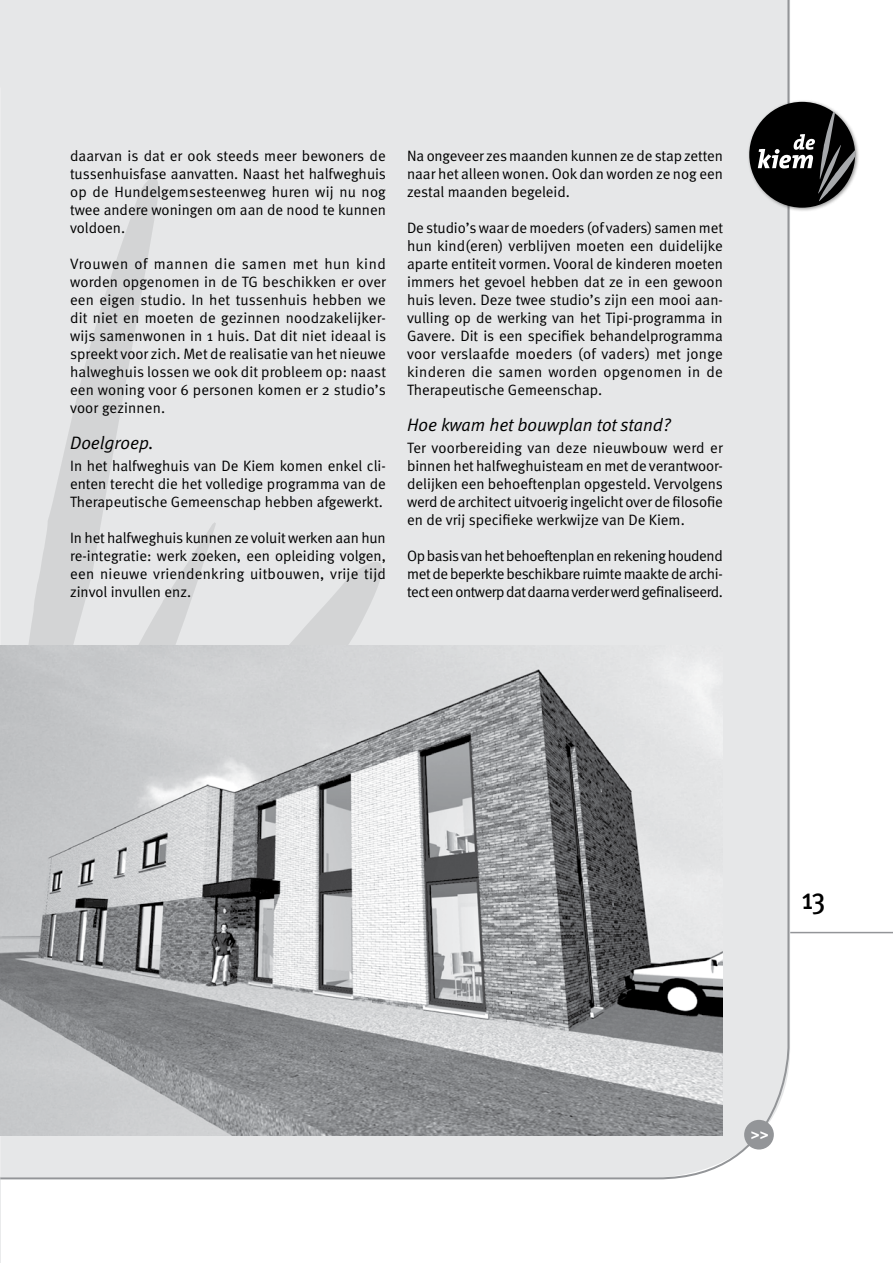
<style>
.page{position:relative;width:893px;height:1263px;background:#fff}
.page>*{position:absolute;margin:0;border:0;box-sizing:border-box;transform-origin:0 0}
.t1{font:500 30px "Meta Cond";color:#000}
.t2{font:italic 18px "Meta Normal";color:#000}
.t3{font:15px/18px "Meta Normal";color:#000;text-align:justify}
.t4{font:900 15px "Frutiger";color:#fff}
</style>
<div class="page">
<div style="left:2px;top:0;width:788px;height:1180px;background:#e6e7e8"></div>
<hr style="left:790px;top:932px;width:103px;height:1px;background:#939598">
<div style="left:747px;top:99px;width:113px;height:113px;background:#000;opacity:.4"></div>
<div style="left:749px;top:102px;width:106px;height:106px;background:#000;border-radius:50%"></div>
<svg style="left:758px;top:112px;width:97px;height:89px"></svg>
<hr style="left:0;top:0;width:2px;height:1263px;background:#e6e7e8">
<svg style="left:7px;top:163px;width:157px;height:359px;background:#e1e2e3"></svg>
<svg style="left:5px;top:522px;width:211px;height:26px;background:#e0e1e2"></svg>
<svg style="left:5px;top:548px;width:389px;height:98px;background:#e0e1e2"></svg>
<div style="left:744px;top:1120px;width:30px;height:29px;background:#939598;border-radius:50%"></div>
<img style="left:1px;top:646px;width:722px;height:489px">
<img style="left:0;top:646px;width:1px;height:489px">
<p class="t3" style="left:70px;top:146px;width:317px">daarvan is dat er ook steeds meer bewoners de tussenhuisfase aanvatten. Naast het halfweghuis op de Hundelgemsesteenweg huren wij nu nog twee andere woningen om aan de nood te kunnen voldoen.</p>
<p class="t3" style="left:70px;top:254px;width:317px">Vrouwen of mannen die samen met hun kind worden opgenomen in de TG beschikken er over een eigen studio. In het tussenhuis hebben we dit niet en moeten de gezinnen noodzakelijker&shy;wijs samenwonen in 1 huis. Dat dit niet ideaal is spreekt voor zich. Met de realisatie van het nieuwe halweghuis lossen we ook dit probleem op: naast een woning voor 6 personen komen er 2 studio’s voor gezinnen.</p>
<p class="t2" style="left:70px;top:432px;width:85px">Doelgroep.</p>
<p class="t3" style="left:70px;top:457px;width:317px">In het halfweghuis van De Kiem komen enkel cli&shy;ënten terecht die het volledige programma van de Therapeutische Gemeenschap hebben afgewerkt.</p>
<p class="t3" style="left:70px;top:529px;width:317px">In het halfweghuis kunnen ze voluit werken aan hun re-integratie: werk zoeken, een opleiding volgen, een nieuwe vriendenkring uitbouwen, vrije tijd zinvol invullen enz.</p>
<p class="t3" style="left:407px;top:146px;width:317px">Na ongeveer zes maanden kunnen ze de stap zetten naar het alleen wonen. Ook dan worden ze nog een zestal maanden begeleid.</p>
<p class="t3" style="left:407px;top:218px;width:317px">De studio’s waar de moeders (of vaders) samen met hun kind(eren) verblijven moeten een duidelijke aparte entiteit vormen. Vooral de kinderen moeten immers het gevoel hebben dat ze in een gewoon huis leven. Deze twee studio’s zijn een mooi aan&shy;vulling op de werking van het Tipi-programma in Gavere. Dit is een specifiek behandelprogramma voor verslaafde moeders (of vaders) met jonge kinderen die samen worden opgenomen in de Therapeutische Gemeenschap.</p>
<p class="t2" style="left:407px;top:414px;width:265px">Hoe kwam het bouwplan tot stand?</p>
<p class="t3" style="left:407px;top:439px;width:317px">Ter voorbereiding van deze nieuwbouw werd er binnen het halfweghuisteam en met de verantwoor&shy;delijken een behoeftenplan opgesteld. Vervolgens werd de architect uitvoerig ingelicht over de filosofie en de vrij specifieke werkwijze van De Kiem.</p>
<p class="t3" style="left:407px;top:547px;width:317px">Op basis van het behoeftenplan en rekening houdend met de beperkte beschikbare ruimte maakte de archi&shy;tect een ontwerp dat daarna verder werd gefinaliseerd.</p>
<h1 class="t1" style="left:802px;top:882px;width:25px">13</h1>
<p class="t4" style="left:751px;top:1124px;width:19px">&gt;&gt;</p>
</div>
